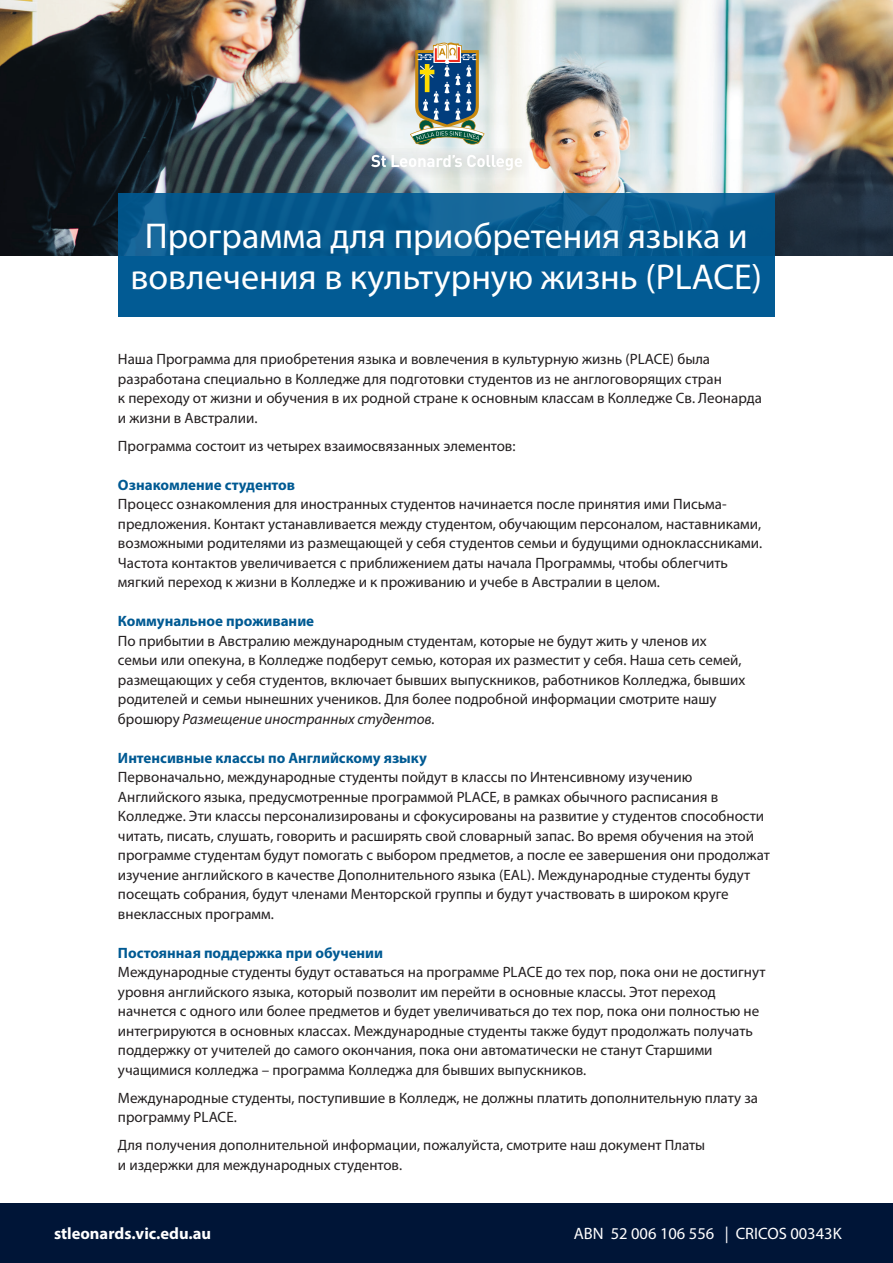
<style>
.page{position:relative;width:893px;height:1263px;background:#fff}
.page>*{position:absolute;margin:0;border:0;box-sizing:border-box;transform-origin:0 0}
.t1{font:36px/40.5px "Myriad Pro";color:#fff;text-align:center}
.t2{font:16.5px "Myriad Pro";color:#fff}
.t3{font:700 16.5px "Myriad Pro";color:#fff}
.t4{font:15px/19.5px "Myriad Pro";color:#231f20}
.t5{font:700 15px "Myriad Pro";color:#005a93}
.s1{font-style:italic}
</style>
<div class="page">
<img style="left:0;top:0;width:893px;height:255px">
<svg style="left:345px;top:148px;width:184px;height:30px;background:#b4bfc3"></svg>
<svg style="left:371px;top:155px;width:15px;height:12px"></svg>
<svg style="left:392px;top:155px;width:130px;height:15px"></svg>
<img style="left:410px;top:43px;width:74px;height:104px">
<svg style="left:119px;top:193px;width:656px;height:124px;background:#055b91"></svg>
<div style="left:0;top:1203px;width:893px;height:60px;background:#001537"></div>
<h1 class="t1" style="left:130px;top:215px;width:633px">Программа для приобретения языка и вовлечения в культурную жизнь (PLACE)</h1>
<p class="t4" style="left:118px;top:349px;width:645px">Наша Программа для приобретения языка и вовлечения в культурную жизнь (PLACE) была разработана специально в Колледже для подготовки студентов из не англоговорящих стран<br>к переходу от жизни и обучения в их родной стране к основным классам в Колледже Св. Леонарда и жизни в Австралии.</p>
<p class="t4" style="left:118px;top:436px;width:399px">Программа состоит из четырех взаимосвязанных элементов:</p>
<p class="t5" style="left:118px;top:475px;width:179px">Ознакомление студентов</p>
<p class="t4" style="left:118px;top:494px;width:646px">Процесс ознакомления для иностранных студентов начинается после принятия ими Письма&shy;предложения. Контакт устанавливается между студентом, обучающим персоналом, наставниками, возможными родителями из размещающей у себя студентов семьи и будущими одноклассниками.<br>Частота контактов увеличивается с приближением даты начала Программы, чтобы облегчить мягкий переход к жизни в Колледже и к проживанию и учебе в Австралии в целом.</p>
<p class="t5" style="left:118px;top:611px;width:198px">Коммунальное проживание</p>
<p class="t4" style="left:118px;top:631px;width:629px">По прибытии в Австралию международным студентам, которые не будут жить у членов их семьи или опекуна, в Колледже подберут семью, которая их разместит у себя. Наша сеть семей, размещающих у себя студентов, включает бывших выпускников, работников Колледжа, бывших родителей и семьи нынешних учеников. Для более подробной информации смотрите нашу брошюру <span class="s1">Размещение иностранных студентов.</span></p>
<p class="t5" style="left:118px;top:748px;width:310px">Интенсивные классы по Английскому языку</p>
<p class="t4" style="left:118px;top:767px;width:653px">Первоначально, международные студенты пойдут в классы по Интенсивному изучению Английского языка, предусмотренные программой PLACE, в рамках обычного расписания в Колледже. Эти классы персонализированы и сфокусированы на развитие у студентов способности читать, писать, слушать, говорить и расширять свой словарный запас. Во время обучения на этой программе студентам будут помогать с выбором предметов, а после ее завершения они продолжат изучение английского в качестве Дополнительного языка (EAL). Международные студенты будут посещать собрания, будут членами Менторской группы и будут участвовать в широком круге внеклассных программ.</p>
<p class="t5" style="left:118px;top:943px;width:267px">Постоянная поддержка при обучении</p>
<p class="t4" style="left:118px;top:962px;width:649px">Международные студенты будут оставаться на программе PLACE до тех пор, пока они не достигнут уровня английского языка, который позволит им перейти в основные классы. Этот переход начнется с одного или более предметов и будет увеличиваться до тех пор, пока они полностью не интегрируются в основных классах. Международные студенты также будут продолжать получать поддержку от учителей до самого окончания, пока они автоматически не станут Старшими учащимися колледжа – программа Колледжа для бывших выпускников.</p>
<p class="t4" style="left:118px;top:1088px;width:642px">Международные студенты, поступившие в Колледж, не должны платить дополнительную плату за программу PLACE.</p>
<p class="t4" style="left:118px;top:1135px;width:589px">Для получения дополнительной информации, пожалуйста, смотрите наш документ Платы и издержки для международных студентов.</p>
<p class="t3" style="left:54px;top:1223px;width:159px">stleonards.vic.edu.au</p>
<p class="t2" style="left:574px;top:1224px;width:269px">ABN 52 006 106 556 | CRICOS 00343K</p>
</div>
